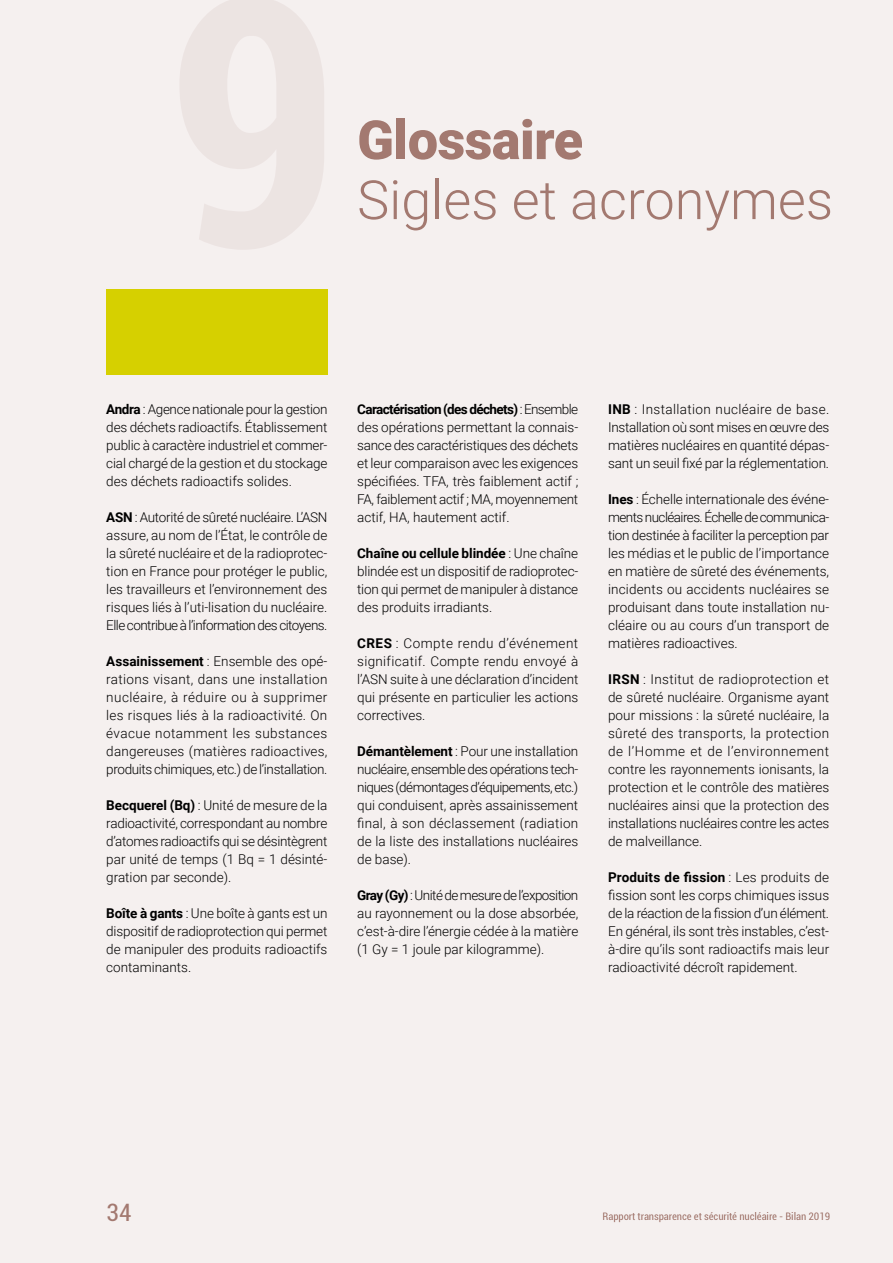
<style>
.page{position:relative;width:893px;height:1263px;background:#f5f0ef}
.page>*{position:absolute;margin:0;border:0;box-sizing:border-box;transform-origin:0 0}
.t1{font:300 54px "Roboto";color:#a37970}
.t2{font:900 54px "Roboto";letter-spacing:-.01em;color:#a37970}
.t3{font:condensed 24px "Roboto";color:#a37970}
.t4{font:300 13.5px/18px "Roboto";color:#000;text-align:justify}
.s1{font-weight:700}
</style>
<div class="page">
<div style="left:107px;top:289px;width:221px;height:85px;background:#d6d000"></div>
<svg style="left:603px;top:1212px;width:227px;height:11px"></svg>
<h1 class="t2" style="left:357px;top:102px;width:227px">Glossaire</h1>
<h1 class="t1" style="left:357px;top:162px;width:477px">Sigles et acronymes</h1>
<p class="t4" style="left:106px;top:400px;width:223px"><span class="s1">Andra</span> : Agence nationale pour la gestion des déchets radioactifs. Établissement public à caractère industriel et commer&shy;cial chargé de la gestion et du stockage des déchets radioactifs solides.</p>
<p class="t4" style="left:106px;top:508px;width:223px"><span class="s1">ASN</span> : Autorité de sûreté nucléaire. L’ASN assure, au nom de l’État, le contrôle de la sûreté nucléaire et de la radioprotec&shy;tion en France pour protéger le public, les travailleurs et l’environnement des risques liés à l’uti-lisation du nucléaire.<br>Elle contribue à l’information des citoyens.</p>
<p class="t4" style="left:106px;top:652px;width:223px"><span class="s1">Assainissement</span> : Ensemble des opé&shy;rations visant, dans une installation nucléaire, à réduire ou à supprimer les risques liés à la radioactivité. On évacue notamment les substances dangereuses (matières radioactives, produits chimiques, etc.) de l’installation.</p>
<p class="t4" style="left:106px;top:796px;width:223px"><span class="s1">Becquerel (Bq)</span> : Unité de mesure de la radioactivité, correspondant au nombre d’atomes radioactifs qui se désintègrent par unité de temps (1 Bq = 1 désinté&shy;gration par seconde).</p>
<p class="t4" style="left:106px;top:904px;width:223px"><span class="s1">Boîte à gants</span> : Une boîte à gants est un dispositif de radioprotection qui permet de manipuler des produits radioactifs contaminants.</p>
<p class="t4" style="left:357px;top:400px;width:223px"><span class="s1">Caractérisation (des déchets)</span> : Ensemble des opérations permettant la connais&shy;sance des caractéristiques des déchets et leur comparaison avec les exigences spécifiées. TFA, très faiblement actif ; FA, faiblement actif ; MA, moyennement actif, HA, hautement actif.</p>
<p class="t4" style="left:357px;top:544px;width:223px"><span class="s1">Chaîne ou cellule blindée</span> : Une chaîne blindée est un dispositif de radioprotec&shy;tion qui permet de manipuler à distance des produits irradiants.</p>
<p class="t4" style="left:357px;top:634px;width:223px"><span class="s1">CRES</span> : Compte rendu d’événement significatif. Compte rendu envoyé à l’ASN suite à une déclaration d’incident qui présente en particulier les actions correctives.</p>
<p class="t4" style="left:357px;top:742px;width:223px"><span class="s1">Démantèlement</span> : Pour une installation nucléaire, ensemble des opérations tech&shy;niques (démontages d’équipements, etc.) qui conduisent, après assainissement final, à son déclassement (radiation de la liste des installations nucléaires de base).</p>
<p class="t4" style="left:357px;top:886px;width:223px"><span class="s1">Gray (Gy)</span> : Unité de mesure de l’exposition au rayonnement ou la dose absorbée, c’est-à-dire l’énergie cédée à la matière (1 Gy = 1 joule par kilogramme).</p>
<p class="t4" style="left:608px;top:400px;width:223px"><span class="s1">INB</span> : Installation nucléaire de base.<br>Installation où sont mises en œuvre des matières nucléaires en quantité dépas&shy;sant un seuil fixé par la réglementation.</p>
<p class="t4" style="left:608px;top:490px;width:223px"><span class="s1">Ines</span> : Échelle internationale des événe&shy;ments nucléaires. Échelle de communica&shy;tion destinée à faciliter la perception par les médias et le public de l’importance en matière de sûreté des événements, incidents ou accidents nucléaires se produisant dans toute installation nu&shy;cléaire ou au cours d’un transport de matières radioactives.</p>
<p class="t4" style="left:608px;top:670px;width:223px"><span class="s1">IRSN</span> : Institut de radioprotection et de sûreté nucléaire. Organisme ayant pour missions : la sûreté nucléaire, la sûreté des transports, la protection de l’Homme et de l’environnement contre les rayonnements ionisants, la protection et le contrôle des matières nucléaires ainsi que la protection des installations nucléaires contre les actes de malveillance.</p>
<p class="t4" style="left:608px;top:868px;width:223px"><span class="s1">Produits de fission</span> : Les produits de fission sont les corps chimiques issus de la réaction de la fission d’un élément.<br>En général, ils sont très instables, c’est&shy;à-dire qu’ils sont radioactifs mais leur radioactivité décroît rapidement.</p>
<h2 class="t3" style="left:107px;top:1196px;width:26px">34</h2>
</div>
